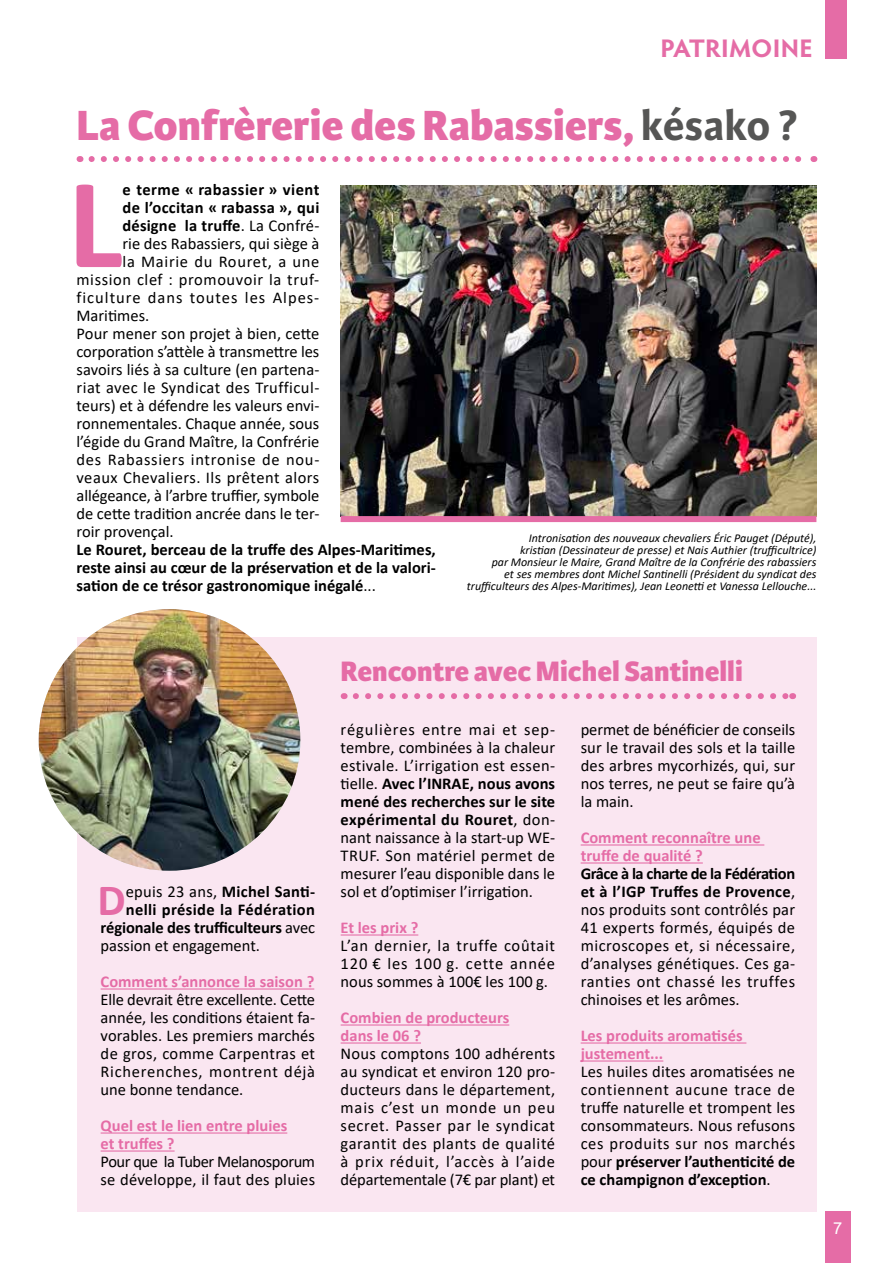
<style>
.page{position:relative;width:893px;height:1263px;background:#fff}
.page>*{position:absolute;margin:0;border:0;box-sizing:border-box;transform-origin:0 0}
.t1{font:700 129.9px "Calibri";color:#e56ca6}
.t2{font:800 45px "Karmina Sans";color:#e56ca6}
.t3{font:700 44.85px "Calibri";color:#e56ca6}
.t4{font:800 30px "Karmina Sans";color:#e56ca6}
.t5{font:700 25.5px "Hypatia Sans Pro";letter-spacing:.015em;color:#e56ca6}
.t6{font:16.5px/18px "Calibri";letter-spacing:.005em;color:#000;text-align:justify}
.t7{font:700 16.5px/18px "Calibri";letter-spacing:.01em;color:#000;text-align:justify}
.t8{font:700 16.5px/18px "Calibri";color:#e56ca6}
.t9{font:16.5px "Calibri";letter-spacing:.03em;color:#000}
.t10{font:16.5px/18px "Calibri";letter-spacing:-.025em;color:#000}
.t11{font:16.5px "Calibri";letter-spacing:.035em;color:#000}
.t12{font:16.5px "Calibri";letter-spacing:.06em;color:#000}
.t13{font:16.5px "Calibri";letter-spacing:.045em;color:#000}
.t14{font:700 16.5px "Calibri";letter-spacing:.03em;color:#000}
.t15{font:16.5px "Calibri";letter-spacing:.04em;color:#000}
.t16{font:16.5px "Arial";color:#fff}
.t17{font:italic 12px/12px "Calibri";color:#000;text-align:right}
.s1{font-weight:700;color:#565655}
.s2{font-weight:400}
.s3{font-weight:700}
</style>
<div class="page">
<div style="left:825px;top:1212px;width:25px;height:51px;background:#e56ca6"></div>
<div style="left:825px;top:0;width:22px;height:58px;background:#e56ca6"></div>
<svg style="left:92px;top:156px;width:710px;height:6px"></svg>
<img style="left:341px;top:186px;width:475px;height:330px">
<div style="left:341px;top:516px;width:475px;height:6px;background:#e56ca6"></div>
<div style="left:77px;top:638px;width:739px;height:574px;background:#fae6f1"></div>
<hr style="left:101px;top:988px;width:213px;height:1px;background:#e56ca6">
<hr style="left:101px;top:1132px;width:186px;height:1px;background:#e56ca6">
<hr style="left:101px;top:1150px;width:74px;height:1px;background:#e56ca6">
<hr style="left:341px;top:934px;width:77px;height:1px;background:#e56ca6">
<hr style="left:341px;top:1024px;width:168px;height:1px;background:#e56ca6">
<hr style="left:341px;top:1042px;width:80px;height:1px;background:#e56ca6">
<hr style="left:581px;top:844px;width:183px;height:1px;background:#e56ca6">
<hr style="left:581px;top:862px;width:122px;height:1px;background:#e56ca6">
<hr style="left:581px;top:1042px;width:165px;height:1px;background:#e56ca6">
<hr style="left:581px;top:1060px;width:82px;height:1px;background:#e56ca6">
<img style="left:39px;top:609px;width:261px;height:262px;border-radius:131px">
<svg style="left:356px;top:693px;width:430px;height:6px"></svg>
<h3 class="t5" style="left:660px;top:30px;width:154px">PATRIMOINE</h3>
<h2 class="t2" style="left:77px;top:99px;width:723px">La Confrèrerie des Rabassiers, <span class="s1">késako ?</span></h2>
<h1 class="t1" style="left:68px;top:132px;width:56px">L</h1>
<p class="t14" style="left:123px;top:178px;width:198px">e terme « rabassier » vient</p>
<p class="t7" style="left:123px;top:198px;width:198px">de l’occitan « rabassa », qui</p>
<p class="t7" style="left:123px;top:216px;width:198px">désigne la truffe<span class="s2">. La Confré-</span></p>
<p class="t6" style="left:123px;top:234px;width:198px">rie des Rabassiers, qui siège à</p>
<p class="t15" style="left:123px;top:250px;width:198px">la Mairie du Rouret, a une</p>
<p class="t11" style="left:77px;top:268px;width:244px">mission clef : promouvoir la truf-</p>
<p class="t12" style="left:77px;top:286px;width:244px">ficulture dans toutes les Alpes-</p>
<p class="t6" style="left:77px;top:306px;width:74px">Maritimes.</p>
<p class="t6" style="left:77px;top:324px;width:244px">Pour mener son projet à bien, cette</p>
<p class="t6" style="left:77px;top:342px;width:244px">corporation s’attèle à transmettre les</p>
<p class="t6" style="left:77px;top:360px;width:244px">savoirs liés à sa culture (en partena-</p>
<p class="t9" style="left:77px;top:376px;width:244px">riat avec le Syndicat des Trufficul-</p>
<p class="t6" style="left:77px;top:396px;width:244px">teurs) et à défendre les valeurs envi-</p>
<p class="t6" style="left:77px;top:414px;width:244px">ronnementales. Chaque année, sous</p>
<p class="t6" style="left:77px;top:432px;width:244px">l’égide du Grand Maître, la Confrérie</p>
<p class="t13" style="left:77px;top:448px;width:244px">des Rabassiers intronise de nou-</p>
<p class="t9" style="left:77px;top:466px;width:244px">veaux Chevaliers. Ils prêtent alors</p>
<p class="t6" style="left:77px;top:486px;width:244px">allégeance, à l’arbre truffier, symbole</p>
<p class="t6" style="left:77px;top:504px;width:244px">de cette tradition ancrée dans le ter-</p>
<p class="t6" style="left:77px;top:522px;width:99px">roir provençal.</p>
<p class="t7" style="left:77px;top:540px;width:361px">Le Rouret, berceau de la truffe des Alpes-Maritimes, reste ainsi au cœur de la préservation et de la valori&shy;sation de ce trésor gastronomique inégalé<span class="s2">...</span></p>
<p class="t17" style="left:467px;top:531px;width:351px">Intronisation des nouveaux chevaliers Éric Pauget (Député),<br>kristian (Dessinateur de presse) et Nais Authier (trufficultrice)<br>par Monsieur le Maire, Grand Maître de la Confrérie des rabassiers<br>et ses membres dont Michel Santinelli (Président du syndicat des trufficulteurs des Alpes-Maritimes), Jean Leonetti et Vanessa Lellouche...</p>
<h3 class="t3" style="left:98px;top:868px;width:30px">D</h3>
<p class="t7" style="left:126px;top:882px;width:191px"><span class="s2">epuis 23 ans,</span> Michel Santi-</p>
<p class="t7" style="left:126px;top:900px;width:191px">nelli préside la Fédération</p>
<p class="t7" style="left:101px;top:918px;width:216px">régionale des trufficulteurs <span class="s2">avec</span></p>
<p class="t6" style="left:101px;top:936px;width:161px">passion et engagement.</p>
<p class="t8" style="left:101px;top:972px;width:215px">Comment s’annonce la saison ?</p>
<p class="t6" style="left:101px;top:990px;width:216px">Elle devrait être excellente. Cette année, les conditions étaient fa&shy;vorables. Les premiers marchés de gros, comme Carpentras et Richerenches, montrent déjà une bonne tendance.</p>
<p class="t8" style="left:101px;top:1116px;width:188px">Quel est le lien entre pluies et truffes ?</p>
<p class="t10" style="left:101px;top:1152px;width:216px">Pour que la Tuber Melanosporum se développe, il faut des pluies</p>
<h3 class="t4" style="left:341px;top:654px;width:404px">Rencontre avec Michel Santinelli</h3>
<p class="t6" style="left:341px;top:720px;width:216px">régulières entre mai et sep&shy;tembre, combinées à la chaleur estivale. L’irrigation est essen&shy;tielle. <span class="s3">Avec l’INRAE, nous avons mené des recherches sur le site expérimental du Rouret</span>, don&shy;nant naissance à la start-up WE-TRUF. Son matériel permet de mesurer l’eau disponible dans le sol et d’optimiser l’irrigation.</p>
<p class="t8" style="left:341px;top:918px;width:79px">Et les prix ?</p>
<p class="t6" style="left:341px;top:936px;width:216px">L’an dernier, la truffe coûtait 120 € les 100 g. cette année nous sommes à 100€ les 100 g.</p>
<p class="t8" style="left:341px;top:1008px;width:170px">Combien de producteurs dans le 06 ?</p>
<p class="t6" style="left:341px;top:1044px;width:216px">Nous comptons 100 adhérents au syndicat et environ 120 pro&shy;ducteurs dans le département, mais c’est un monde un peu secret. Passer par le syndicat garantit des plants de qualité à prix réduit, l’accès à l’aide départementale (7€ par plant) et</p>
<p class="t6" style="left:581px;top:720px;width:216px">permet de bénéficier de conseils sur le travail des sols et la taille des arbres mycorhizés, qui, sur nos terres, ne peut se faire qu’à la main.</p>
<p class="t8" style="left:581px;top:828px;width:181px">Comment reconnaître une truffe de qualité ?</p>
<p class="t6" style="left:581px;top:864px;width:216px"><span class="s3">Grâce à la charte de la Fédération et à l’IGP Truffes de Provence</span>, nos produits sont contrôlés par 41 experts formés, équipés de microscopes et, si nécessaire, d’analyses génétiques. Ces ga&shy;ranties ont chassé les truffes chinoises et les arômes.</p>
<p class="t8" style="left:581px;top:1026px;width:163px">Les produits aromatisés justement...</p>
<p class="t6" style="left:581px;top:1062px;width:216px">Les huiles dites aromatisées ne contiennent aucune trace de truffe naturelle et trompent les consommateurs. Nous refusons ces produits sur nos marchés pour <span class="s3">préserver l’authenticité de ce champignon d’exception</span>.</p>
<p class="t16" style="left:833px;top:1216px;width:11px">7</p>
</div>
